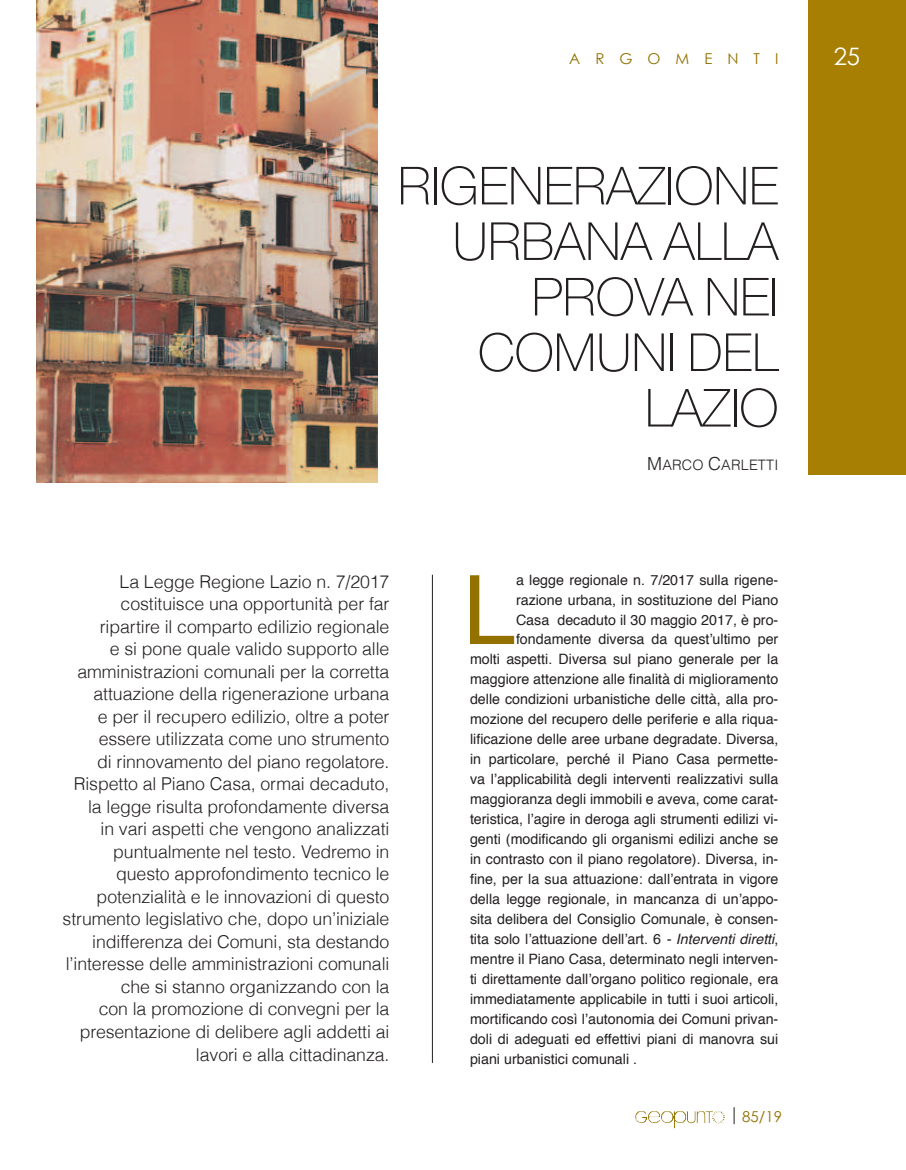
<style>
.page{position:relative;width:906px;height:1170px;background:#fff}
.page>*{position:absolute;margin:0;border:0;box-sizing:border-box;transform-origin:0 0}
.t1{font:95.85px "Helvetica";color:#927100}
.t2{font:100 52.5px/55.5px "Helvetica Neue";color:#231f20;text-align:right}
.t3{font:24px "Century Gothic";color:#fff}
.t4{font:300 17.7px/22.5px "Helvetica";letter-spacing:-.005em;color:#231f20;text-align:right}
.t5{font:15px "Century Gothic";letter-spacing:1em;color:#927100}
.t6{font:14.4px "Helvetica Light SC800";letter-spacing:.01em;color:#231f20}
.t7{font:14.25px "Helvetica";color:#231f20}
.s1{font-size:18px}
.s2{font-style:italic}
</style>
<div class="page">
<svg style="left:733px;top:1107px;width:1px;height:17px"></svg>
<svg style="left:712px;top:1111px;width:10px;height:12px"></svg>
<div style="left:808px;top:0;width:98px;height:474px;background:#a78003"></div>
<hr style="left:432px;top:574px;width:1px;height:488px;background:#231f20">
<img style="left:37px;top:0;width:340px;height:483px">
<p class="t5" style="left:569px;top:50px;width:211px">ARGOMENTI</p>
<h2 class="t2" style="left:398px;top:158px;width:382px">RIGENERAZIONE<br>URBANA ALLA<br>PROVA NEI<br>COMUNI DEL<br>LAZIO</h2>
<p class="t6" style="left:647px;top:456px;width:133px"><span class="s1">M</span>ARCO <span class="s1">C</span>ARLETTI</p>
<p class="t4" style="left:63px;top:569px;width:328px">La Legge Regione Lazio n. 7/2017 costituisce una opportunità per far ripartire il comparto edilizio regionale<br>e si pone quale valido supporto alle amministrazioni comunali per la corretta attuazione della rigenerazione urbana<br>e per il recupero edilizio, oltre a poter essere utilizzata come uno strumento<br>di rinnovamento del piano regolatore.<br>Rispetto al Piano Casa, ormai decaduto, la legge risulta profondamente diversa<br>in vari aspetti che vengono analizzati puntualmente nel testo. Vedremo in questo approfondimento tecnico le potenzialità e le innovazioni di questo strumento legislativo che, dopo un’iniziale indifferenza dei Comuni, sta destando l’interesse delle amministrazioni comunali che si stanno organizzando con la<br>con la promozione di convegni per la presentazione di delibere agli addetti ai lavori e alla cittadinanza.</p>
<h1 class="t1" style="left:463px;top:536px;width:55px">L</h1>
<p class="t7" style="left:516px;top:569px;width:264px">a legge regionale n. 7/2017 sulla rigene-</p>
<p class="t7" style="left:516px;top:589px;width:264px">razione urbana, in sostituzione del Piano</p>
<p class="t7" style="left:516px;top:608px;width:264px">Casa decaduto il 30 maggio 2017, è pro-</p>
<p class="t7" style="left:516px;top:628px;width:264px">fondamente diversa da quest’ultimo per</p>
<p class="t7" style="left:470px;top:648px;width:310px">molti aspetti. Diversa sul piano generale per la</p>
<p class="t7" style="left:470px;top:668px;width:310px">maggiore attenzione alle finalità di miglioramento</p>
<p class="t7" style="left:470px;top:688px;width:310px">delle condizioni urbanistiche delle città, alla pro-</p>
<p class="t7" style="left:470px;top:707px;width:310px">mozione del recupero delle periferie e alla riqua-</p>
<p class="t7" style="left:470px;top:727px;width:310px">lificazione delle aree urbane degradate. Diversa,</p>
<p class="t7" style="left:470px;top:747px;width:310px">in particolare, perché il Piano Casa permette-</p>
<p class="t7" style="left:470px;top:767px;width:310px">va l’applicabilità degli interventi realizzativi sulla</p>
<p class="t7" style="left:470px;top:787px;width:310px">maggioranza degli immobili e aveva, come carat-</p>
<p class="t7" style="left:470px;top:807px;width:310px">teristica, l’agire in deroga agli strumenti edilizi vi-</p>
<p class="t7" style="left:470px;top:827px;width:310px">genti (modificando gli organismi edilizi anche se</p>
<p class="t7" style="left:470px;top:847px;width:310px">in contrasto con il piano regolatore). Diversa, in-</p>
<p class="t7" style="left:470px;top:867px;width:310px">fine, per la sua attuazione: dall’entrata in vigore</p>
<p class="t7" style="left:470px;top:887px;width:310px">della legge regionale, in mancanza di un’appo-</p>
<p class="t7" style="left:470px;top:907px;width:310px">sita delibera del Consiglio Comunale, è consen-</p>
<p class="t7" style="left:470px;top:927px;width:310px">tita solo l’attuazione dell’art. 6 <span class="s2">- Interventi diretti</span>,</p>
<p class="t7" style="left:470px;top:947px;width:310px">mentre il Piano Casa, determinato negli interven-</p>
<p class="t7" style="left:470px;top:967px;width:310px">ti direttamente dall’organo politico regionale, era</p>
<p class="t7" style="left:470px;top:987px;width:310px">immediatamente applicabile in tutti i suoi articoli,</p>
<p class="t7" style="left:470px;top:1007px;width:310px">mortificando così l’autonomia dei Comuni privan-</p>
<p class="t7" style="left:470px;top:1027px;width:310px">doli di adeguati ed effettivi piani di manovra sui</p>
<p class="t7" style="left:470px;top:1047px;width:169px">piani urbanistici comunali .</p>
<p class="t5" style="left:742px;top:1106px;width:41px">85/19</p>
<h3 class="t3" style="left:833px;top:41px;width:28px">25</h3>
</div>
